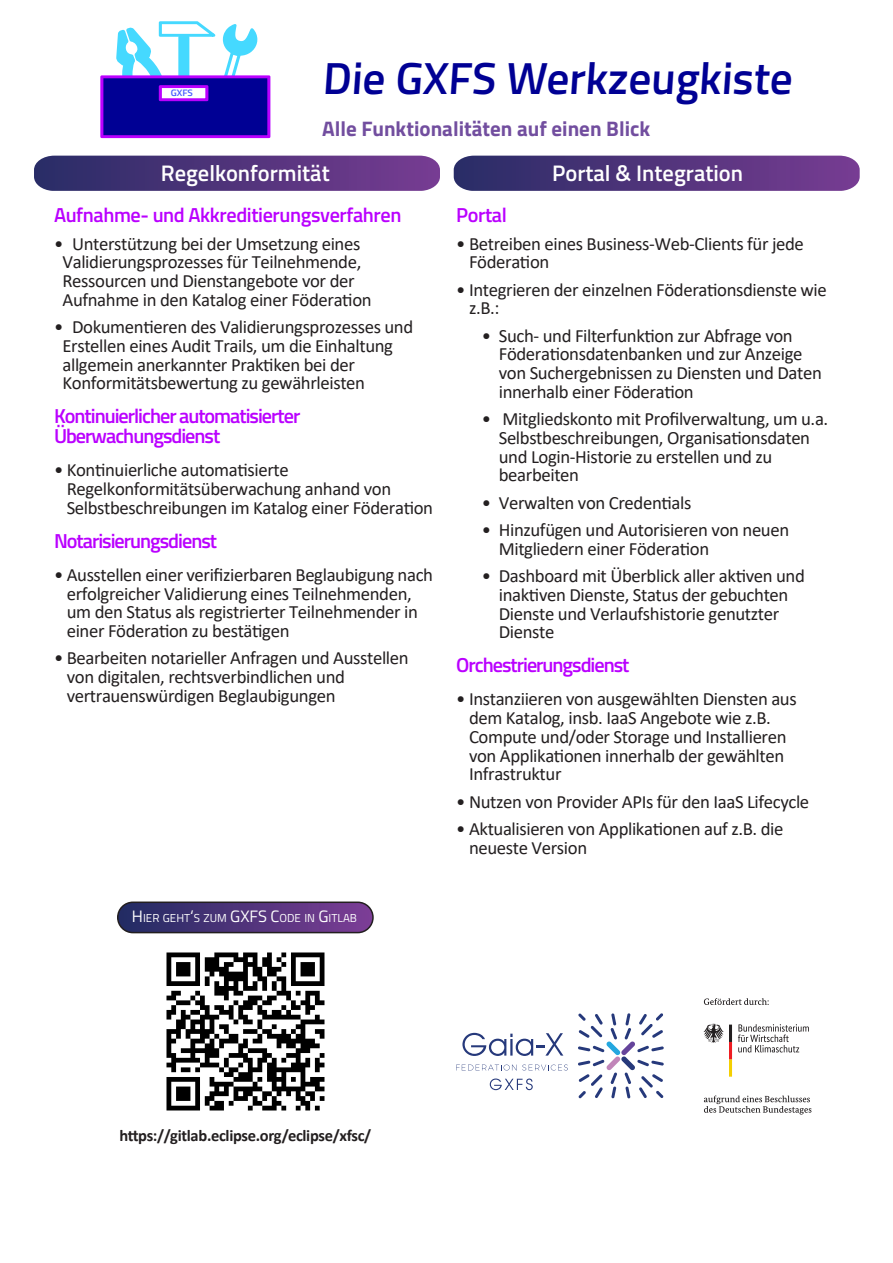
<style>
.page{position:relative;width:893px;height:1263px;background:#fff}
.page>*{position:absolute;margin:0;border:0;box-sizing:border-box;transform-origin:0 0}
.t1{font:600 45px "Titillium Web";color:#000094}
.t2{font:600 22.5px "Titillium Web";color:#fff}
.t3{font:700 21px "Titillium Web";color:#724e9f}
.t4{font:600 20.25px/19.5px "Titillium Web";letter-spacing:-.05em;color:#ba00ff}
.t5{font:600 20.25px "Titillium Web";letter-spacing:-.02em;color:#ba00ff}
.t6{font:18.75px/18.8px "Calibri";letter-spacing:-.02em;color:#231f20}
.t7{font:700 16.5px "Calibri";letter-spacing:-.02em;color:#231f20}
.t8{font:11.55px "Titillium Web";color:#fff}
.t9{font:600 9.3px "Titillium Web";color:#4559ff;scale:1.06 1}
.s1{font-size:16.5px}
</style>
<div class="page">
<img style="left:166px;top:952px;width:159px;height:159px">
<svg style="left:704px;top:998px;width:65px;height:7px"></svg>
<svg style="left:704px;top:1095px;width:107px;height:19px"></svg>
<svg style="left:703px;top:1024px;width:29px;height:53px"></svg>
<svg style="left:738px;top:1024px;width:71px;height:28px"></svg>
<div style="left:118px;top:902px;width:255px;height:30px;background:linear-gradient(to right,#222b62,#7d3d94);border-radius:15px"></div>
<div style="left:117px;top:901px;width:257px;height:32px;border:2px solid #231f20;border-radius:15px"></div>
<svg style="left:578px;top:1013px;width:86px;height:85px"></svg>
<svg style="left:462px;top:1033px;width:101px;height:23px"></svg>
<svg style="left:456px;top:1064px;width:112px;height:6px"></svg>
<svg style="left:490px;top:1078px;width:43px;height:12px"></svg>
<svg style="left:100px;top:21px;width:170px;height:117px"></svg>
<svg style="left:34px;top:156px;width:406px;height:35px;background:#54387e"></svg>
<svg style="left:454px;top:156px;width:406px;height:35px;background:#54387e"></svg>
<p class="t9" style="left:171px;top:86px;width:23px">GXFS</p>
<h1 class="t1" style="left:322px;top:44px;width:476px">Die GXFS Werkzeugkiste</h1>
<p class="t3" style="left:322px;top:113px;width:330px">Alle Funktionalitäten auf einen Blick</p>
<p class="t2" style="left:161px;top:156px;width:170px">Regelkonformität</p>
<p class="t2" style="left:552px;top:156px;width:192px">Portal &amp; Integration</p>
<p class="t5" style="left:54px;top:200px;width:349px">Aufnahme- und Akkreditierungsverfahren</p>
<p class="t6" style="left:63px;top:234px;width:311px;text-indent:-9px">• Unterstützung bei der Umsetzung eines Validierungsprozesses für Teilnehmende, Ressourcen und Dienstangebote vor der Aufnahme in den Katalog einer Föderation</p>
<p class="t6" style="left:63px;top:317px;width:352px;text-indent:-9px">• Dokumentieren des Validierungsprozesses und Erstellen eines Audit Trails, um die Einhaltung allgemein anerkannter Praktiken bei der Konformitätsbewertung zu gewährleisten</p>
<p class="t4" style="left:54px;top:405px;width:248px">Kontinuierlicher automatisierter<br>Überwachungsdienst</p>
<p class="t6" style="left:67px;top:460px;width:368px;text-indent:-13px">• Kontinuierliche automatisierte<br>Regelkonformitätsüberwachung anhand von<br>Selbstbeschreibungen im Katalog einer Föderation</p>
<p class="t4" style="left:54px;top:530px;width:165px">Notarisierungsdienst</p>
<p class="t6" style="left:67px;top:565px;width:368px;text-indent:-13px">• Ausstellen einer verifizierbaren Beglaubigung nach erfolgreicher Validierung eines Teilnehmenden, um den Status als registrierter Teilnehmender in einer Föderation zu bestätigen</p>
<p class="t6" style="left:67px;top:648px;width:343px;text-indent:-13px">• Bearbeiten notarieller Anfragen und Ausstellen von digitalen, rechtsverbindlichen und vertrauenswürdigen Beglaubigungen</p>
<p class="t8" style="left:132px;top:909px;width:227px"><span class="s1">H</span>IER GEHT<span class="s1">‘</span>S ZUM <span class="s1">GXFS C</span>ODE IN <span class="s1">G</span> ITLAB</p>
<p class="t4" style="left:456px;top:205px;width:52px">Portal</p>
<p class="t6" style="left:469px;top:234px;width:336px;text-indent:-13px">• Betreiben eines Business-Web-Clients für jede<br>Föderation</p>
<p class="t6" style="left:469px;top:280px;width:359px;text-indent:-13px">• Integrieren der einzelnen Föderationsdienste wie z.B.:</p>
<p class="t6" style="left:499px;top:326px;width:325px;text-indent:-17px">• Such- und Filterfunktion zur Abfrage von Föderationsdatenbanken und zur Anzeige von Suchergebnissen zu Diensten und Daten innerhalb einer Föderation</p>
<p class="t6" style="left:499px;top:409px;width:331px;text-indent:-17px">• Mitgliedskonto mit Profilverwaltung, um u.a.<br>Selbstbeschreibungen, Organisationsdaten und Login-Historie zu erstellen und zu bearbeiten</p>
<p class="t6" style="left:482px;top:493px;width:211px">• Verwalten von Credentials</p>
<p class="t6" style="left:499px;top:520px;width:292px;text-indent:-17px">• Hinzufügen und Autorisieren von neuen<br>Mitgliedern einer Föderation</p>
<p class="t6" style="left:499px;top:566px;width:308px;text-indent:-17px">• Dashboard mit Überblick aller aktiven und inaktiven Dienste, Status der gebuchten Dienste und Verlaufshistorie genutzter Dienste</p>
<p class="t4" style="left:456px;top:654px;width:175px">Orchestrierungsdienst</p>
<p class="t6" style="left:469px;top:689px;width:329px;text-indent:-13px">• Instanziieren von ausgewählten Diensten aus dem Katalog, insb. IaaS Angebote wie z.B.<br>Compute und/oder Storage und Installieren von Applikationen innerhalb der gewählten Infrastruktur</p>
<p class="t6" style="left:456px;top:791px;width:355px">• Nutzen von Provider APIs für den IaaS Lifecycle</p>
<p class="t6" style="left:469px;top:819px;width:316px;text-indent:-13px">• Aktualisieren von Applikationen auf z.B. die neueste Version</p>
<p class="t7" style="left:119px;top:1124px;width:253px">https://gitlab.eclipse.org/eclipse/xfsc/</p>
</div>
